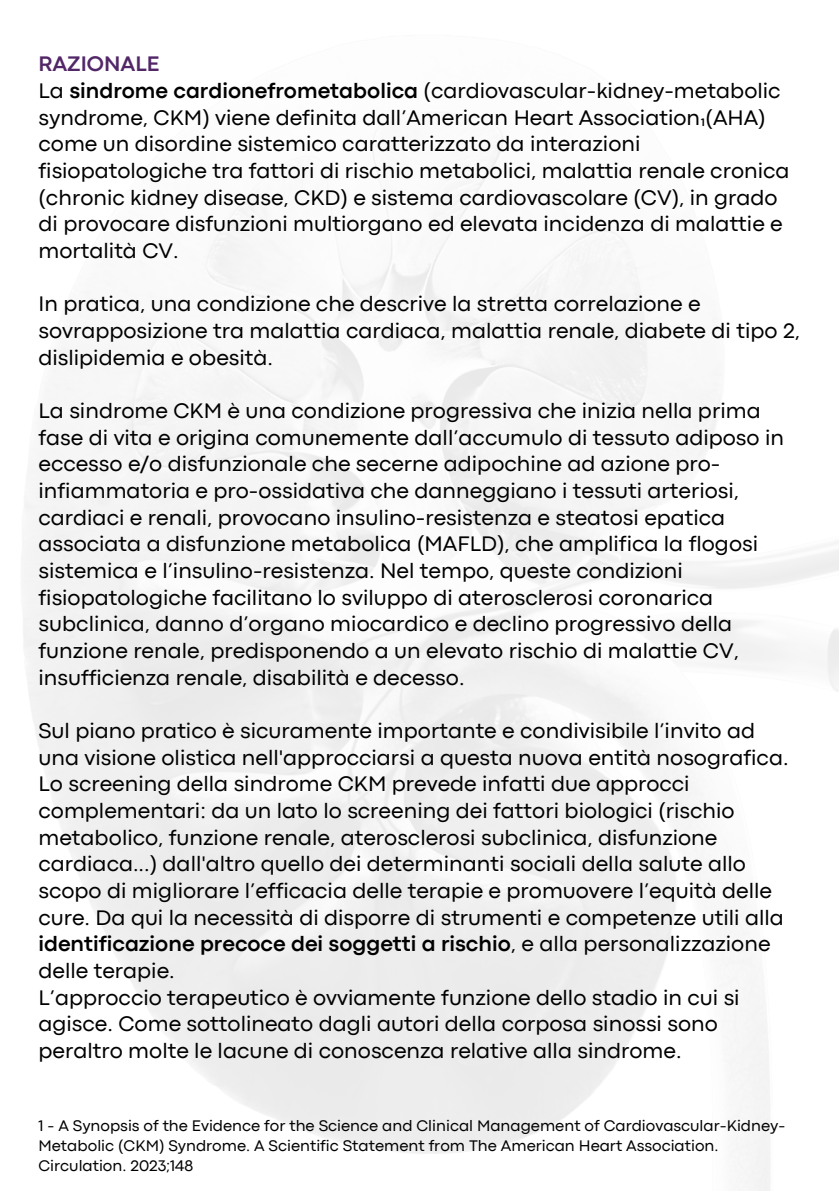
<style>
.page{position:relative;width:839px;height:1191px;background:#fff}
.page>*{position:absolute;margin:0;border:0;box-sizing:border-box;transform-origin:0 0}
.t1{font:22px/26.6px "Codec Pro";color:#010001}
.t2{font:16px/20px "Codec Pro";color:#010001}
.t3{font:700 11.4px "Codec Pro";color:#000}
.s1{font-weight:700;color:#522768}
.s2{font-weight:700}
</style>
<div class="page">
<h1 class="t1" style="left:38px;top:52px;width:752px"><span class="s1">RAZIONALE<br></span>La <span class="s2">sindrome cardionefrometabolica</span> (cardiovascular-kidney-metabolic syndrome, CKM) viene definita dall’American Heart Association (AHA) come un disordine sistemico caratterizzato da interazioni fisiopatologiche tra fattori di rischio metabolici, malattia renale cronica (chronic kidney disease, CKD) e sistema cardiovascolare (CV), in grado di provocare disfunzioni multiorgano ed elevata incidenza di malattie e mortalità CV.</h1>
<h1 class="t1" style="left:38px;top:292px;width:763px">In pratica, una condizione che descrive la stretta correlazione e sovrapposizione tra malattia cardiaca, malattia renale, diabete di tipo 2, dislipidemia e obesità.</h1>
<h1 class="t1" style="left:38px;top:399px;width:747px">La sindrome CKM è una condizione progressiva che inizia nella prima fase di vita e origina comunemente dall’accumulo di tessuto adiposo in eccesso e/o disfunzionale che secerne adipochine ad azione pro&shy;infiammatoria e pro-ossidativa che danneggiano i tessuti arteriosi, cardiaci e renali, provocano insulino-resistenza e steatosi epatica associata a disfunzione metabolica (MAFLD), che amplifica la flogosi sistemica e l’insulino-resistenza. Nel tempo, queste condizioni fisiopatologiche facilitano lo sviluppo di aterosclerosi coronarica subclinica, danno d’organo miocardico e declino progressivo della funzione renale, predisponendo a un elevato rischio di malattie CV, insufficienza renale, disabilità e decesso.</h1>
<h1 class="t1" style="left:38px;top:719px;width:751px">Sul piano pratico è sicuramente importante e condivisibile l’invito ad una visione olistica nell'approcciarsi a questa nuova entità nosografica.<br>Lo screening della sindrome CKM prevede infatti due approcci complementari: da un lato lo screening dei fattori biologici (rischio metabolico, funzione renale, aterosclerosi subclinica, disfunzione cardiaca...) dall'altro quello dei determinanti sociali della salute allo scopo di migliorare l’efficacia delle terapie e promuovere l’equità delle cure. Da qui la necessità di disporre di strumenti e competenze utili alla <span class="s2">identificazione precoce dei soggetti a rischio</span>, e alla personalizzazione delle terapie.<br>L’approccio terapeutico è ovviamente funzione dello stadio in cui si agisce. Come sottolineato dagli autori della corposa sinossi sono peraltro molte le lacune di conoscenza relative alla sindrome.</h1>
<p class="t3" style="left:701px;top:119px;width:5px">1</p>
<p class="t2" style="left:38px;top:1117px;width:748px">1 - A Synopsis of the Evidence for the Science and Clinical Management of Cardiovascular-Kidney-<br>Metabolic (CKM) Syndrome. A Scientific Statement from The American Heart Association.<br>Circulation. 2023;148</p>
</div>
